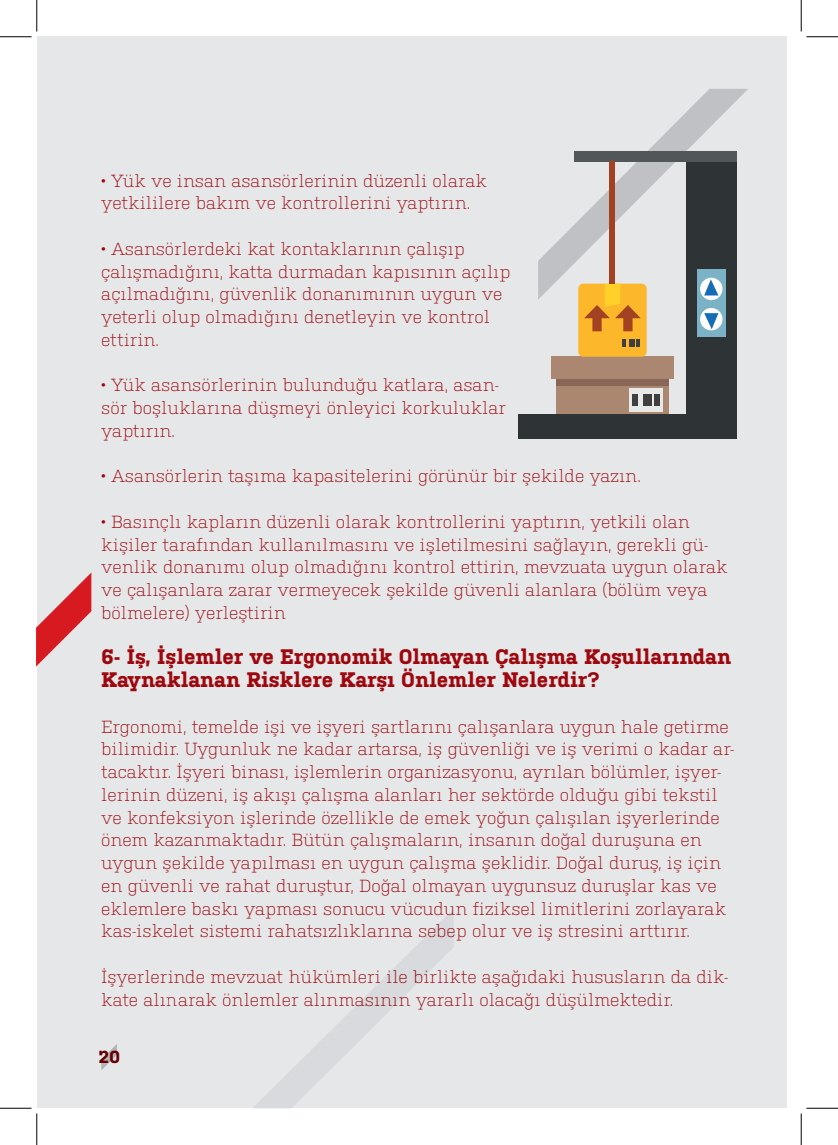
<style>
.page{position:relative;width:838px;height:1145px;background:#fff}
.page>*{position:absolute;margin:0;border:0;box-sizing:border-box;transform-origin:0 0}
.t1{font:700 21px/22.8px "Kulturista";color:#9d070d}
.t2{font:300 17.5px/22.8px "Kulturista";color:#9d070d}
.t3{font:700 17.5px "Kulturista";color:#720000}
</style>
<div class="page">
<div style="left:37px;top:37px;width:749px;height:1071px;background:#e6e7e9"></div>
<svg style="left:254px;top:910px;width:199px;height:198px"></svg>
<svg style="left:37px;top:573px;width:54px;height:93px"></svg>
<svg style="left:538px;top:89px;width:210px;height:211px"></svg>
<div style="left:556px;top:357px;width:112px;height:57px;background:#ab8772"></div>
<div style="left:551px;top:357px;width:122px;height:22px;background:#ab8772"></div>
<div style="left:556px;top:379px;width:112px;height:7px;background:#896756"></div>
<div style="left:628px;top:388px;width:34px;height:24px;background:#e7e9e8"></div>
<div style="left:631px;top:394px;width:6px;height:12px;background:#3f3f41"></div>
<div style="left:654px;top:394px;width:5px;height:12px;background:#3f3f41"></div>
<div style="left:643px;top:394px;width:8px;height:12px;background:#3f3f41"></div>
<div style="left:685px;top:161px;width:51px;height:253px;background:#2e3335"></div>
<div style="left:518px;top:414px;width:218px;height:25px;background:#2e3335"></div>
<div style="left:697px;top:270px;width:28px;height:67px;background:#7bb2c6"></div>
<svg style="left:700px;top:278px;width:22px;height:22px"></svg>
<div style="left:700px;top:308px;width:22px;height:22px;background:#fff;border-radius:50%"></div>
<svg style="left:704px;top:279px;width:14px;height:16px"></svg>
<svg style="left:704px;top:313px;width:14px;height:16px"></svg>
<div style="left:578px;top:284px;width:68px;height:73px;background:#fcb72b;border-radius:5px"></div>
<svg style="left:584px;top:284px;width:56px;height:47px"></svg>
<svg style="left:622px;top:339px;width:17px;height:7px"></svg>
<div style="left:574px;top:151px;width:162px;height:10px;background:#515758"></div>
<div style="left:609px;top:161px;width:6px;height:123px;background:#a34222"></div>
<hr style="left:0;top:36px;width:32px;height:1px;background:#000">
<hr style="left:806px;top:36px;width:31px;height:1px;background:#000">
<hr style="left:0;top:1108px;width:32px;height:1px;background:#000">
<hr style="left:806px;top:1108px;width:31px;height:1px;background:#000">
<hr style="left:36px;top:0;width:1px;height:31px;background:#000">
<hr style="left:36px;top:1113px;width:1px;height:32px;background:#000">
<hr style="left:800px;top:0;width:1px;height:31px;background:#000">
<hr style="left:800px;top:1113px;width:1px;height:32px;background:#000">
<p class="t2" style="left:101px;top:168px;width:387px">• Yük ve insan asansörlerinin düzenli olarak yetkililere bakım ve kontrollerini yaptırın.</p>
<p class="t2" style="left:101px;top:236px;width:410px">• Asansörlerdeki kat kontaklarının çalışıp çalışmadığını, katta durmadan kapısının açılıp açılmadığını, güvenlik donanımının uygun ve yeterli olup olmadığını denetleyin ve kontrol ettirin.</p>
<p class="t2" style="left:101px;top:372px;width:406px">• Yük asansörlerinin bulunduğu katlara, asan&shy;sör boşluklarına düşmeyi önleyici korkuluklar yaptırın.</p>
<p class="t2" style="left:101px;top:463px;width:541px">• Asansörlerin taşıma kapasitelerini görünür bir şekilde yazın.</p>
<p class="t2" style="left:101px;top:509px;width:627px">• Basınçlı kapların düzenli olarak kontrollerini yaptırın, yetkili olan kişiler tarafından kullanılmasını ve işletilmesini sağlayın, gerekli gü&shy;venlik donanımı olup olmadığını kontrol ettirin, mevzuata uygun olarak ve çalışanlara zarar vermeyecek şekilde güvenli alanlara (bölüm veya bölmelere) yerleştirin</p>
<p class="t1" style="left:101px;top:645px;width:631px">6- İş, İşlemler ve Ergonomik Olmayan Çalışma Koşullarından<br>Kaynaklanan Risklere Karşı Önlemler Nelerdir?</p>
<p class="t2" style="left:101px;top:714px;width:634px">Ergonomi, temelde işi ve işyeri şartlarını çalışanlara uygun hale getirme bilimidir. Uygunluk ne kadar artarsa, iş güvenliği ve iş verimi o kadar ar&shy;tacaktır. İşyeri binası, işlemlerin organizasyonu, ayrılan bölümler, işyer&shy;lerinin düzeni, iş akışı çalışma alanları her sektörde olduğu gibi tekstil ve konfeksiyon işlerinde özellikle de emek yoğun çalışılan işyerlerinde önem kazanmaktadır. Bütün çalışmaların, insanın doğal duruşuna en uygun şekilde yapılması en uygun çalışma şeklidir. Doğal duruş, iş için en güvenli ve rahat duruştur, Doğal olmayan uygunsuz duruşlar kas ve eklemlere baskı yapması sonucu vücudun fiziksel limitlerini zorlayarak kas-iskelet sistemi rahatsızlıklarına sebep olur ve iş stresini arttırır.</p>
<p class="t2" style="left:101px;top:964px;width:628px">İşyerlerinde mevzuat hükümleri ile birlikte aşağıdaki hususların da dik&shy;kate alınarak önlemler alınmasının yararlı olacağı düşülmektedir.</p>
<p class="t3" style="left:98px;top:1047px;width:23px">20</p>
</div>
